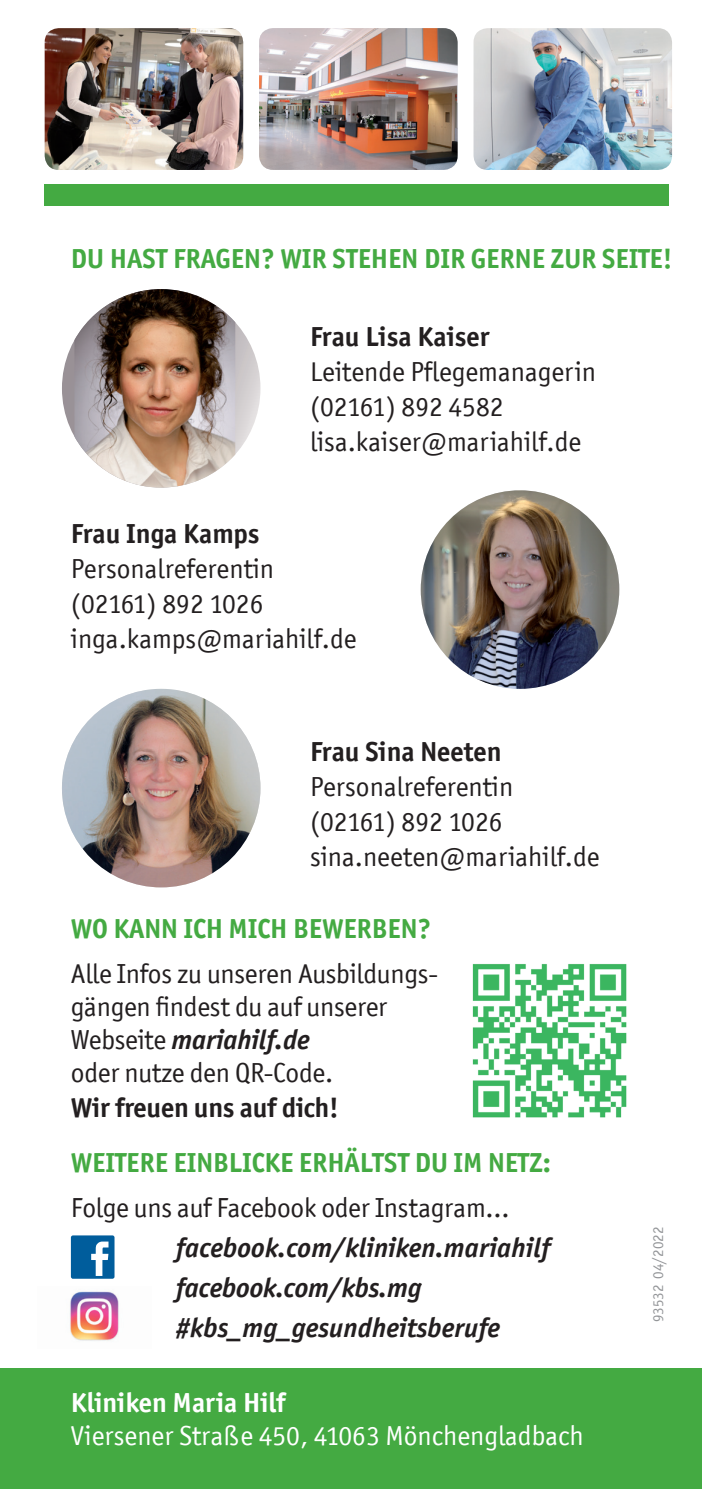
<style>
.page{position:relative;width:702px;height:1489px;background:#fff}
.page>*{position:absolute;margin:0;border:0;box-sizing:border-box;transform-origin:0 0}
.t1{font:27.5px/35px "Officina San ITC";color:#231f20}
.t2{font:700 27.5px "Officina San ITC";color:#44aa42}
.t3{font:italic 700 27.5px/40px "Officina San ITC";color:#231f20}
.t4{font:700 27.5px "Officina San ITC";color:#231f20}
.t5{font:27.5px "Officina San ITC";color:#fff}
.t6{font:700 27.5px "Officina San ITC";color:#fff}
.t7{font:15px "Officina San ITC";color:#939598}
.s1{font-weight:700;font-style:italic}
</style>
<div class="page">
<div style="left:45px;top:184px;width:623px;height:21px;background:#44aa42"></div>
<img style="left:259px;top:28px;width:198px;height:142px">
<img style="left:473px;top:28px;width:199px;height:142px">
<img style="left:45px;top:28px;width:198px;height:142px">
<div style="left:0;top:1368px;width:702px;height:120px;background:#44aa42"></div>
<svg style="left:62px;top:289px;width:198px;height:198px;background:#c4bec1"></svg>
<img style="left:74px;top:289px;width:161px;height:198px">
<img style="left:62px;top:688px;width:198px;height:199px;border-radius:99px">
<img style="left:420px;top:490px;width:199px;height:198px;border-radius:99px">
<svg style="left:71px;top:1235px;width:43px;height:43px"></svg>
<img style="left:70px;top:1291px;width:49px;height:50px">
<img style="left:472px;top:964px;width:155px;height:154px">
<p class="t2" style="left:71px;top:241px;width:603px">DU HAST FRAGEN? WIR STEHEN DIR GERNE ZUR SEITE!</p>
<p class="t4" style="left:310px;top:319px;width:181px">Frau Lisa Kaiser</p>
<p class="t1" style="left:310px;top:354px;width:287px">Leitende Pflegemanagerin (02161) 892 4582 lisa.kaiser@mariahilf.de</p>
<p class="t4" style="left:71px;top:516px;width:190px">Frau Inga Kamps</p>
<p class="t1" style="left:71px;top:551px;width:287px">Personalreferentin (02161) 892 1026 inga.kamps@mariahilf.de</p>
<p class="t4" style="left:310px;top:734px;width:193px">Frau Sina Neeten</p>
<p class="t1" style="left:310px;top:769px;width:291px">Personalreferentin (02161) 892 1026 sina.neeten@mariahilf.de</p>
<p class="t2" style="left:71px;top:911px;width:362px">WO KANN ICH MICH BEWERBEN?</p>
<p class="t1" style="left:71px;top:957px;width:368px;line-height:33px">Alle Infos zu unseren Ausbildungs&shy;gängen findest du auf unserer<br>Webseite <span class="s1">mariahilf.de<br></span>oder nutze den QR-Code.</p>
<p class="t4" style="left:71px;top:1090px;width:269px">Wir freuen uns auf dich!</p>
<p class="t2" style="left:71px;top:1145px;width:481px">WEITERE EINBLICKE ERHÄLTST DU IM NETZ:</p>
<p class="t1" style="left:71px;top:1190px;width:440px">Folge uns auf Facebook oder Instagram...</p>
<p class="t3" style="left:176px;top:1227px;width:376px">facebook.com/kliniken.mariahilf facebook.com/kbs.mg #kbs_mg_gesundheitsberufe</p>
<p class="t6" style="left:71px;top:1385px;width:216px">Kliniken Maria Hilf</p>
<p class="t5" style="left:71px;top:1419px;width:514px">Viersener Straße 450, 41063 Mönchengladbach</p>
<p class="t7" style="left:649px;top:1322px;width:97px;rotate:-90deg">93532 04/2022</p>
</div>
